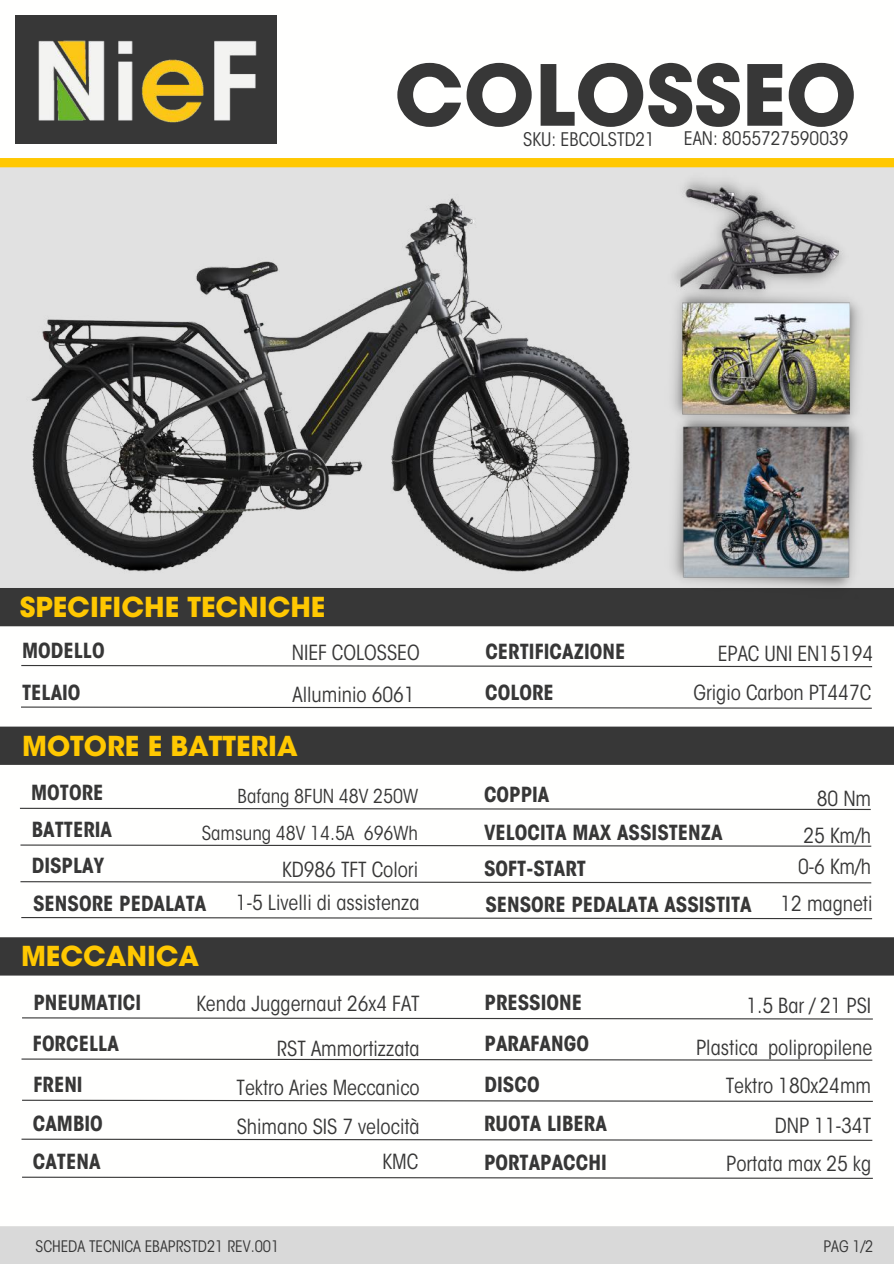
<style>
.page{position:relative;width:894px;height:1264px;background:#fff}
.page>*{position:absolute;margin:0;border:0;box-sizing:border-box;transform-origin:0 0}
.t1{font:700 83.25px "ITC Avant Garde Std";color:#373737}
.t2{font:700 27.3px "ITC Avant Garde Std";color:#ffc801}
.t3{font:condensed 20.7px/36.9px "ITC Avant Garde Std";color:#373737;text-align:right}
.t4{font:700 condensed 20.7px "ITC Avant Garde Std";color:#373737}
.t5{font:condensed 19.2px "ITC Avant Garde Std";color:#373737}
.t6{font:condensed 18.6px "ITC Avant Garde Std";color:#373737}
.t7{font:condensed 15.75px "ITC Avant Garde Std";color:#373737}
</style>
<div class="page">
<div style="left:15px;top:16px;width:261px;height:128px;background:#373737"></div>
<img style="left:22px;top:15px;width:247px;height:108px">
<div style="left:0;top:162px;width:893px;height:426px;background:#e1e1e1"></div>
<div style="left:0;top:158px;width:893px;height:9px;background:#ffc801"></div>
<div style="left:0;top:588px;width:893px;height:38px;background:#373737"></div>
<svg style="left:21px;top:665px;width:852px;height:2px;background:#8f8f8f"></svg>
<svg style="left:21px;top:706px;width:851px;height:3px"></svg>
<div style="left:0;top:726px;width:893px;height:39px;background:#373737"></div>
<svg style="left:19px;top:807px;width:852px;height:3px"></svg>
<svg style="left:20px;top:844px;width:852px;height:3px"></svg>
<svg style="left:20px;top:881px;width:852px;height:3px"></svg>
<div style="left:0;top:937px;width:893px;height:38px;background:#373737"></div>
<svg style="left:22px;top:1017px;width:851px;height:3px"></svg>
<svg style="left:21px;top:1058px;width:852px;height:3px"></svg>
<svg style="left:22px;top:1099px;width:851px;height:3px"></svg>
<svg style="left:21px;top:1138px;width:852px;height:3px"></svg>
<svg style="left:21px;top:917px;width:852px;height:2px;background:#90908f"></svg>
<svg style="left:22px;top:1176px;width:851px;height:3px"></svg>
<div style="left:0;top:1226px;width:893px;height:37px;background:#d9d9d9"></div>
<img style="left:673px;top:302px;width:187px;height:104px">
<img style="left:673px;top:406px;width:187px;height:182px">
<img style="left:31px;top:198px;width:599px;height:374px">
<img style="left:673px;top:180px;width:178px;height:125px">
<h1 class="t1" style="left:394px;top:64px;width:464px">COLOSSEO</h1>
<p class="t6" style="left:523px;top:133px;width:133px">SKU: EBCOLSTD21</p>
<p class="t6" style="left:683px;top:132px;width:166px">EAN: 8055727590039</p>
<h2 class="t2" style="left:20px;top:596px;width:307px">SPECIFICHE TECNICHE</h2>
<p class="t4" style="left:22px;top:642px;width:84px">MODELLO</p>
<p class="t3" style="left:291px;top:636px;width:129px">NIEF COLOSSEO</p>
<p class="t4" style="left:485px;top:643px;width:141px">CERTIFICAZIONE</p>
<p class="t3" style="left:717px;top:637px;width:157px">EPAC UNI EN15194</p>
<p class="t4" style="left:22px;top:684px;width:60px">TELAIO</p>
<p class="t3" style="left:292px;top:679px;width:124px">Alluminio 6061</p>
<p class="t4" style="left:485px;top:685px;width:70px">COLORE</p>
<p class="t3" style="left:693px;top:677px;width:179px">Grigio Carbon PT447C</p>
<h2 class="t2" style="left:22px;top:736px;width:277px">MOTORE E BATTERIA</h2>
<p class="t4" style="left:31px;top:784px;width:74px">MOTORE</p>
<p class="t5" style="left:237px;top:789px;width:182px">Bafang 8FUN 48V 250W</p>
<p class="t4" style="left:484px;top:786px;width:67px">COPPIA</p>
<p class="t4" style="left:32px;top:821px;width:82px">BATTERIA</p>
<p class="t5" style="left:202px;top:825px;width:218px">Samsung 48V 14.5A 696Wh</p>
<p class="t4" style="left:484px;top:825px;width:240px">VELOCITA MAX ASSISTENZA</p>
<p class="t4" style="left:32px;top:858px;width:74px">DISPLAY</p>
<p class="t3" style="left:282px;top:853px;width:137px">KD986 TFT Colori</p>
<p class="t4" style="left:484px;top:860px;width:104px">SOFT-START</p>
<p class="t3" style="left:236px;top:886px;width:185px">1-5 Livelli di assistenza</p>
<p class="t3" style="left:803px;top:782px;width:69px">80 Nm<br>25 Km/h</p>
<p class="t3" style="left:797px;top:850px;width:75px">0-6 Km/h</p>
<p class="t4" style="left:33px;top:895px;width:175px">SENSORE PEDALATA</p>
<p class="t4" style="left:485px;top:896px;width:268px">SENSORE PEDALATA ASSISTITA</p>
<p class="t3" style="left:780px;top:887px;width:94px">12 magneti</p>
<h2 class="t2" style="left:21px;top:945px;width:180px">MECCANICA</h2>
<p class="t4" style="left:33px;top:994px;width:109px">PNEUMATICI</p>
<p class="t3" style="left:196px;top:987px;width:225px">Kenda Juggernaut 26x4 FAT</p>
<p class="t4" style="left:484px;top:994px;width:99px">PRESSIONE</p>
<p class="t3" style="left:746px;top:989px;width:126px">1.5 Bar / 21 PSI</p>
<p class="t4" style="left:33px;top:1035px;width:87px">FORCELLA</p>
<p class="t3" style="left:277px;top:1032px;width:144px">RST Ammortizzata</p>
<p class="t4" style="left:484px;top:1035px;width:106px">PARAFANGO</p>
<p class="t3" style="left:696px;top:1031px;width:177px">Plastica polipropilene</p>
<p class="t4" style="left:33px;top:1076px;width:51px">FRENI</p>
<p class="t3" style="left:236px;top:1071px;width:185px">Tektro Aries Meccanico</p>
<p class="t4" style="left:484px;top:1076px;width:57px">DISCO</p>
<p class="t3" style="left:725px;top:1069px;width:147px">Tektro 180x24mm</p>
<p class="t4" style="left:33px;top:1115px;width:71px">CAMBIO</p>
<p class="t3" style="left:237px;top:1110px;width:184px">Shimano SIS 7 velocità</p>
<p class="t4" style="left:484px;top:1115px;width:124px">RUOTA LIBERA</p>
<p class="t3" style="left:774px;top:1109px;width:98px">DNP 11-34T</p>
<p class="t4" style="left:33px;top:1153px;width:69px">CATENA</p>
<p class="t3" style="left:382px;top:1145px;width:37px">KMC</p>
<p class="t4" style="left:484px;top:1154px;width:124px">PORTAPACCHI</p>
<p class="t3" style="left:726px;top:1147px;width:146px">Portata max 25 kg</p>
<p class="t7" style="left:36px;top:1239px;width:245px">SCHEDA TECNICA EBAPRSTD21 REV.001</p>
<p class="t7" style="left:823px;top:1239px;width:51px">PAG 1/2</p>
</div>
